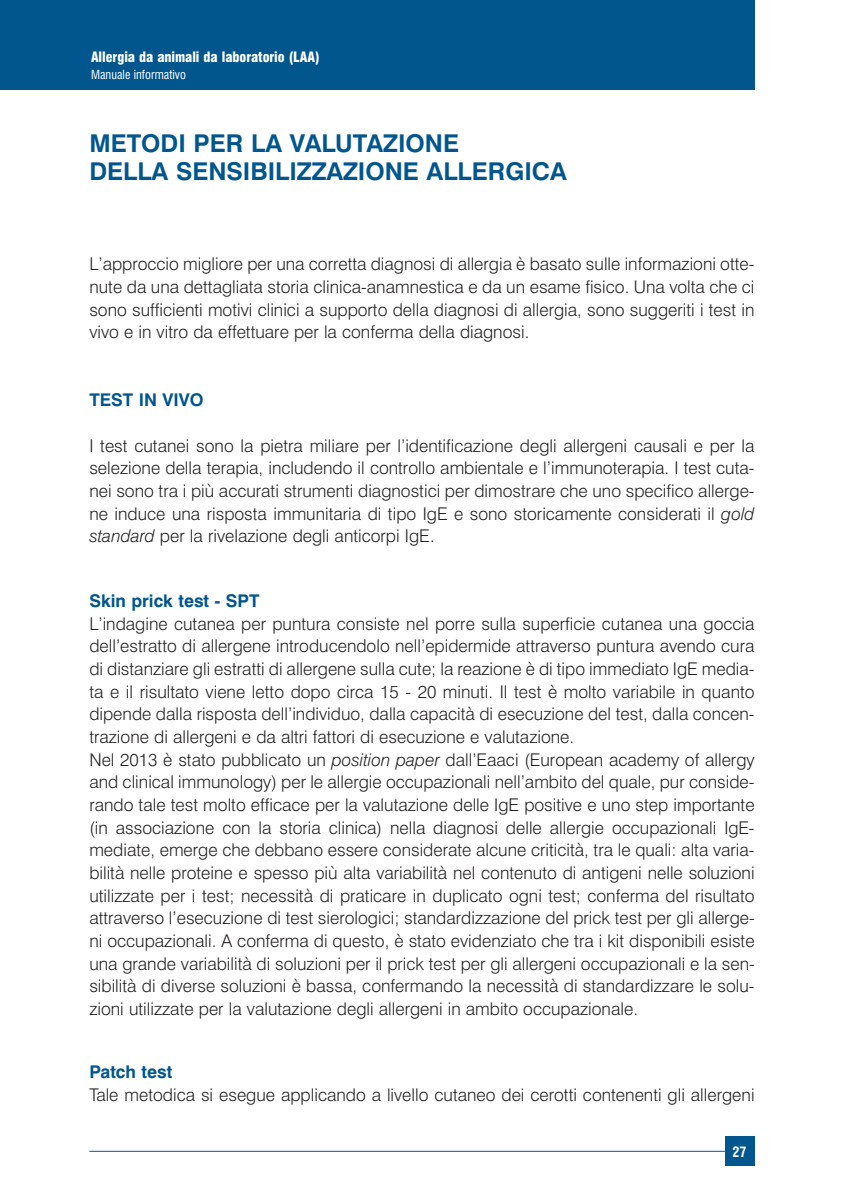
<style>
.page{position:relative;width:844px;height:1191px;background:#fff}
.page>*{position:absolute;margin:0;border:0;box-sizing:border-box;transform-origin:0 0}
.t1{font:24.5px/28px "Swiss 721 BHAIAAC";color:#01568d}
.t2{font:17.5px/22.6px "Swiss 721 BTHAIAAE";color:#231f20;text-align:justify}
.t3{font:17.5px "Swiss 721 BHAIAAC";color:#01568d}
.t4{font:14px "Swiss 721 BT Black Con HAIAAK";letter-spacing:-.005em;color:#fff}
.t5{font:14px "Swiss 721 BT Bold Con HAIAAJ";color:#fff}
.t6{font:12.25px "Swiss 721 BT Roman Con HAIAAG";color:#fff}
.s1{font-family:"Swiss 721 BT Light HAIAAB"}
</style>
<div class="page">
<div style="left:0;top:0;width:754px;height:89px;background:#01568d"></div>
<div style="left:724px;top:1136px;width:30px;height:30px;background:#01568d"></div>
<hr style="left:89px;top:1150px;width:635px;height:1px;background:#01568d">
<p class="t4" style="left:91px;top:51px;width:230px">Allergia da animali da laboratorio (LAA)</p>
<p class="t6" style="left:91px;top:70px;width:96px">Manuale informativo</p>
<h1 class="t1" style="left:89px;top:131px;width:479px">METODI PER LA VALUTAZIONE<br>DELLA SENSIBILIZZAZIONE ALLERGICA</h1>
<p class="t2" style="left:89px;top:254px;width:666px">L’approccio migliore per una corretta diagnosi di allergia è basato sulle informazioni otte&shy;nute da una dettagliata storia clinica-anamnestica e da un esame fisico. Una volta che ci sono sufficienti motivi clinici a supporto della diagnosi di allergia, sono suggeriti i test in vivo e in vitro da effettuare per la conferma della diagnosi.</p>
<p class="t3" style="left:89px;top:394px;width:116px">TEST IN VIVO</p>
<p class="t2" style="left:89px;top:436px;width:666px">I test cutanei sono la pietra miliare per l’identificazione degli allergeni causali e per la selezione della terapia, includendo il controllo ambientale e l’immunoterapia. I test cuta&shy;nei sono tra i più accurati strumenti diagnostici per dimostrare che uno specifico allerge&shy;ne induce una risposta immunitaria di tipo IgE e sono storicamente considerati il <span class="s1">gold standard</span> per la rivelazione degli anticorpi IgE.</p>
<p class="t3" style="left:89px;top:594px;width:172px">Skin prick test - SPT</p>
<p class="t2" style="left:89px;top:614px;width:666px;text-align:left">L’indagine cutanea per puntura consiste nel porre sulla superficie cutanea una goccia dell’estratto di allergene introducendolo nell’epidermide attraverso puntura avendo cura di distanziare gli estratti di allergene sulla cute; la reazione è di tipo immediato IgE media&shy;ta e il risultato viene letto dopo circa 15 - 20 minuti. Il test è molto variabile in quanto dipende dalla risposta dell’individuo, dalla capacità di esecuzione del test, dalla concen&shy;trazione di allergeni e da altri fattori di esecuzione e valutazione.<br>Nel 2013 è stato pubblicato un <span class="s1">position paper</span> dall’Eaaci (European academy of allergy and clinical immunology) per le allergie occupazionali nell’ambito del quale, pur conside&shy;rando tale test molto efficace per la valutazione delle IgE positive e uno step importante (in associazione con la storia clinica) nella diagnosi delle allergie occupazionali IgE&shy;mediate, emerge che debbano essere considerate alcune criticità, tra le quali: alta varia&shy;bilità nelle proteine e spesso più alta variabilità nel contenuto di antigeni nelle soluzioni utilizzate per i test; necessità di praticare in duplicato ogni test; conferma del risultato attraverso l’esecuzione di test sierologici; standardizzazione del prick test per gli allerge&shy;ni occupazionali. A conferma di questo, è stato evidenziato che tra i kit disponibili esiste una grande variabilità di soluzioni per il prick test per gli allergeni occupazionali e la sen&shy;sibilità di diverse soluzioni è bassa, confermando la necessità di standardizzare le solu&shy;zioni utilizzate per la valutazione degli allergeni in ambito occupazionale.</p>
<p class="t3" style="left:89px;top:1065px;width:84px">Patch test</p>
<p class="t2" style="left:89px;top:1084px;width:666px">Tale metodica si esegue applicando a livello cutaneo dei cerotti contenenti gli allergeni</p>
<p class="t5" style="left:732px;top:1145px;width:15px">27</p>
</div>
